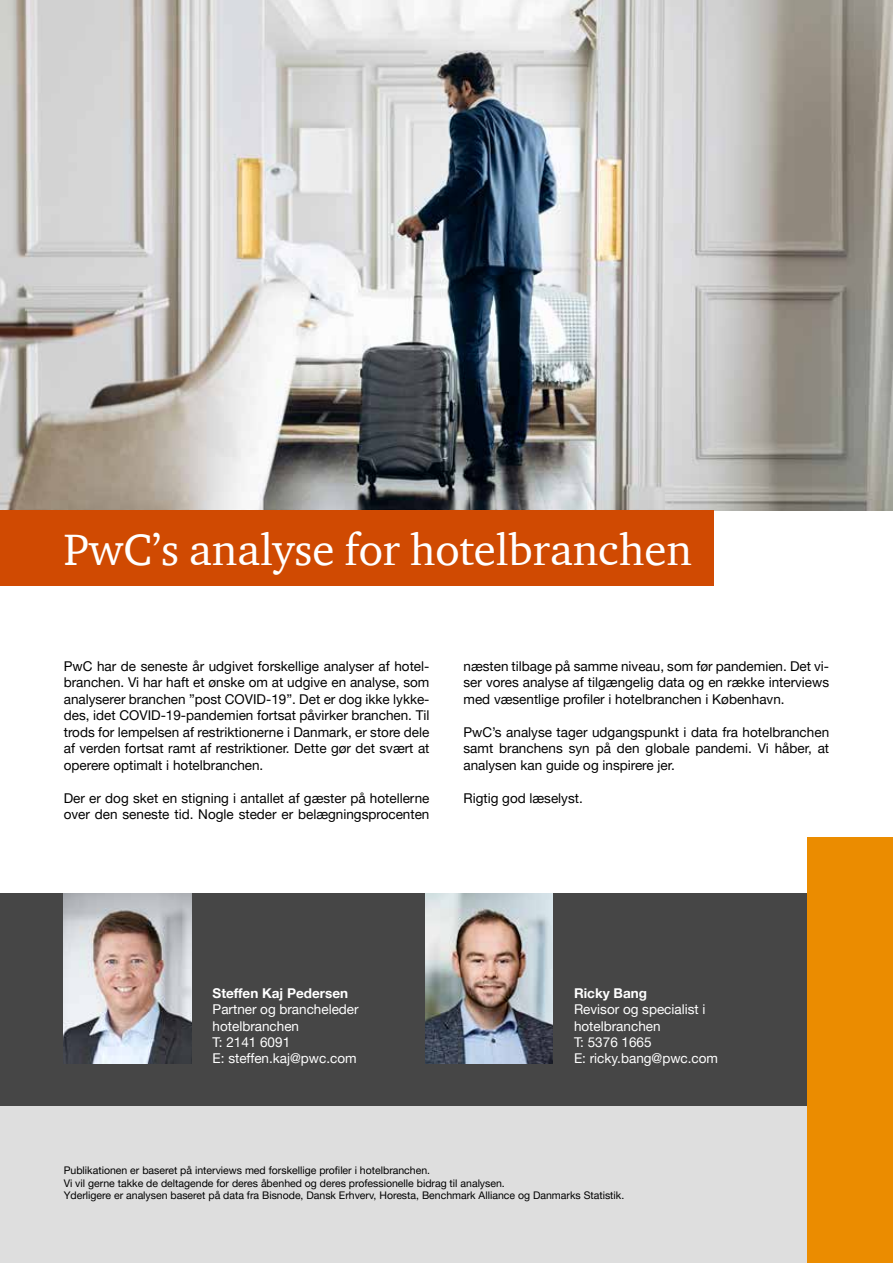
<style>
.page{position:relative;width:893px;height:1263px;background:#fff}
.page>*{position:absolute;margin:0;border:0;box-sizing:border-box;transform-origin:0 0}
.t1{font:45px "ITC Charter Com";color:#fff}
.t2{font:13.5px/16.5px "Helvetica Neue LT Pro";color:#000;text-align:justify}
.t3{font:13.5px/16.2px "Helvetica Neue LT Pro";color:#fff}
.t4{font:700 13.5px "Helvetica Neue LT Pro";color:#fff}
.t5{font:10.5px/12.6px "Helvetica Neue LT Pro";color:#000}
</style>
<div class="page">
<img style="left:0;top:0;width:893px;height:510px">
<div style="left:0;top:1106px;width:893px;height:157px;background:#dedede"></div>
<div style="left:0;top:893px;width:893px;height:213px;background:#464646"></div>
<div style="left:0;top:510px;width:713px;height:76px;background:#d04a02"></div>
<img style="left:64px;top:893px;width:127px;height:170px">
<img style="left:425px;top:893px;width:128px;height:170px">
<div style="left:808px;top:838px;width:85px;height:425px;background:#eb8c00"></div>
<h1 class="t1" style="left:64px;top:522px;width:630px">PwC’s analyse for hotelbranchen</h1>
<p class="t2" style="left:64px;top:658px;width:367px">PwC har de seneste år udgivet forskellige analyser af hotel&shy;branchen. Vi har haft et ønske om at udgive en analyse, som analyserer branchen ”post COVID-19”. Det er dog ikke lykke&shy;des, idet COVID-19-pandemien fortsat påvirker branchen. Til trods for lempelsen af restriktionerne i Danmark, er store dele af verden fortsat ramt af restriktioner. Dette gør det svært at operere optimalt i hotelbranchen.</p>
<p class="t2" style="left:64px;top:789px;width:367px">Der er dog sket en stigning i antallet af gæster på hotellerne over den seneste tid. Nogle steder er belægningsprocenten</p>
<p class="t2" style="left:463px;top:657px;width:367px">næsten tilbage på samme niveau, som før pandemien. Det vi&shy;ser vores analyse af tilgængelig data og en række interviews med væsentlige profiler i hotelbranchen i København.</p>
<p class="t2" style="left:463px;top:723px;width:367px">PwC’s analyse tager udgangspunkt i data fra hotelbranchen samt branchens syn på den globale pandemi. Vi håber, at analysen kan guide og inspirere jer.</p>
<p class="t2" style="left:463px;top:789px;width:121px">Rigtig god læselyst.</p>
<p class="t4" style="left:213px;top:985px;width:137px">Steffen Kaj Pedersen</p>
<p class="t3" style="left:213px;top:1001px;width:148px">Partner og brancheleder hotelbranchen<br>T: 2141 6091<br>E: steffen.kaj@pwc.com</p>
<p class="t4" style="left:574px;top:985px;width:74px">Ricky Bang</p>
<p class="t3" style="left:574px;top:1001px;width:146px">Revisor og specialist i hotelbranchen<br>T: 5376 1665<br>E: ricky.bang@pwc.com</p>
<p class="t5" style="left:64px;top:1164px;width:562px">Publikationen er baseret på interviews med forskellige profiler i hotelbranchen.<br>Vi vil gerne takke de deltagende for deres åbenhed og deres professionelle bidrag til analysen.<br>Yderligere er analysen baseret på data fra Bisnode, Dansk Erhverv, Horesta, Benchmark Alliance og Danmarks Statistik.</p>
</div>
